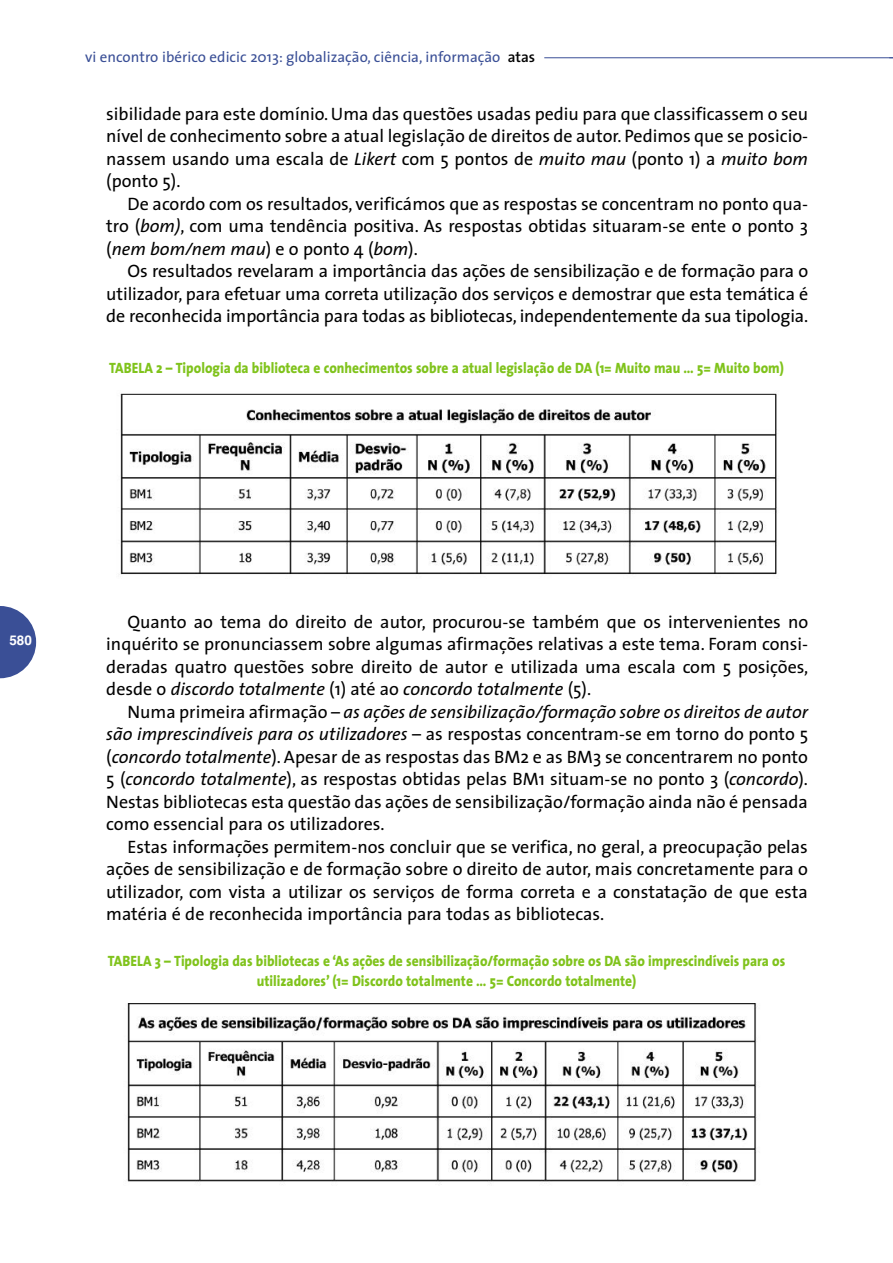
<style>
.page{position:relative;width:893px;height:1263px;background:#fff}
.page>*{position:absolute;margin:0;border:0;box-sizing:border-box;transform-origin:0 0}
.t1{font:18px/22.5px "The Sans";color:#000;text-align:justify}
.t2{font:800 15px/19.5px "The Sans";color:#80c31c;text-align:center;scale:.9 1}
.t3{font:15px "The Sans";letter-spacing:.005em;color:#3a4f96}
.t4{font:700 13.5px "Helvetica";color:#fff}
.s1{font-weight:600;color:#000}
.s2{font-style:italic}
</style>
<div class="page">
<svg style="left:0;top:606px;width:36px;height:72px"></svg>
<hr style="left:544px;top:57px;width:349px;height:1px;background:#3a4f96">
<img style="left:120px;top:393px;width:657px;height:182px">
<img style="left:127px;top:1003px;width:630px;height:179px">
<p class="t3" style="left:85px;top:51px;width:452px">vi encontro ibérico edicic 2013: globalização, ciência, informação <span class="s1">atas</span></p>
<p class="t1" style="left:106px;top:104px;width:703px">sibilidade para este domínio. Uma das questões usadas pediu para que classificassem o seu nível de conhecimento sobre a atual legislação de direitos de autor. Pedimos que se posicio&shy;nassem usando uma escala de <span class="s2">Likert</span> com 5 pontos de <span class="s2">muito mau</span> (ponto 1) a <span class="s2">muito bom </span>(ponto 5).</p>
<p class="t1" style="left:106px;top:194px;width:703px;text-indent:21px">De acordo com os resultados, verificámos que as respostas se concentram no ponto qua&shy;tro (<span class="s2">bom)</span>, com uma tendência positiva. As respostas obtidas situaram-se ente o ponto 3 (<span class="s2">nem bom/nem mau</span>) e o ponto 4 (<span class="s2">bom</span>).</p>
<p class="t1" style="left:106px;top:262px;width:704px;text-indent:21px">Os resultados revelaram a importância das ações de sensibilização e de formação para o utilizador, para efetuar uma correta utilização dos serviços e demostrar que esta temática é de reconhecida importância para todas as bibliotecas, independentemente da sua tipologia.</p>
<p class="t2" style="left:109px;top:359px;width:751px">TABELA 2 – Tipologia da biblioteca e conhecimentos sobre a atual legislação de DA (1= Muito mau … 5= Muito bom)</p>
<p class="t4" style="left:9px;top:632px;width:24px">580</p>
<p class="t1" style="left:106px;top:612px;width:703px;text-indent:21px">Quanto ao tema do direito de autor, procurou-se também que os intervenientes no inquérito se pronunciassem sobre algumas afirmações relativas a este tema. Foram consi&shy;deradas quatro questões sobre direito de autor e utilizada uma escala com 5 posições, desde o <span class="s2">discordo totalmente</span> (1) até ao <span class="s2">concordo totalmente</span> (5).</p>
<p class="t1" style="left:106px;top:702px;width:703px;text-indent:21px">Numa primeira afirmação – <span class="s2">as ações de sensibilização/formação sobre os direitos de autor são imprescindíveis para os utilizadores –</span> as respostas concentram-se em torno do ponto 5 (<span class="s2">concordo totalmente</span>). Apesar de as respostas das BM2 e as BM3 se concentrarem no ponto 5 (<span class="s2">concordo totalmente</span>), as respostas obtidas pelas BM1 situam-se no ponto 3 (<span class="s2">concordo</span>).<br>Nestas bibliotecas esta questão das ações de sensibilização/formação ainda não é pensada como essencial para os utilizadores.</p>
<p class="t1" style="left:106px;top:837px;width:703px;text-indent:21px">Estas informações permitem-nos concluir que se verifica, no geral, a preocupação pelas ações de sensibilização e de formação sobre o direito de autor, mais concretamente para o utilizador, com vista a utilizar os serviços de forma correta e a constatação de que esta matéria é de reconhecida importância para todas as bibliotecas.</p>
<p class="t2" style="left:108px;top:953px;width:754px">TABELA 3 – Tipologia das bibliotecas e ‘As ações de sensibilização/formação sobre os DA são imprescindíveis para os utilizadores’ (1= Discordo totalmente … 5= Concordo totalmente)</p>
</div>
